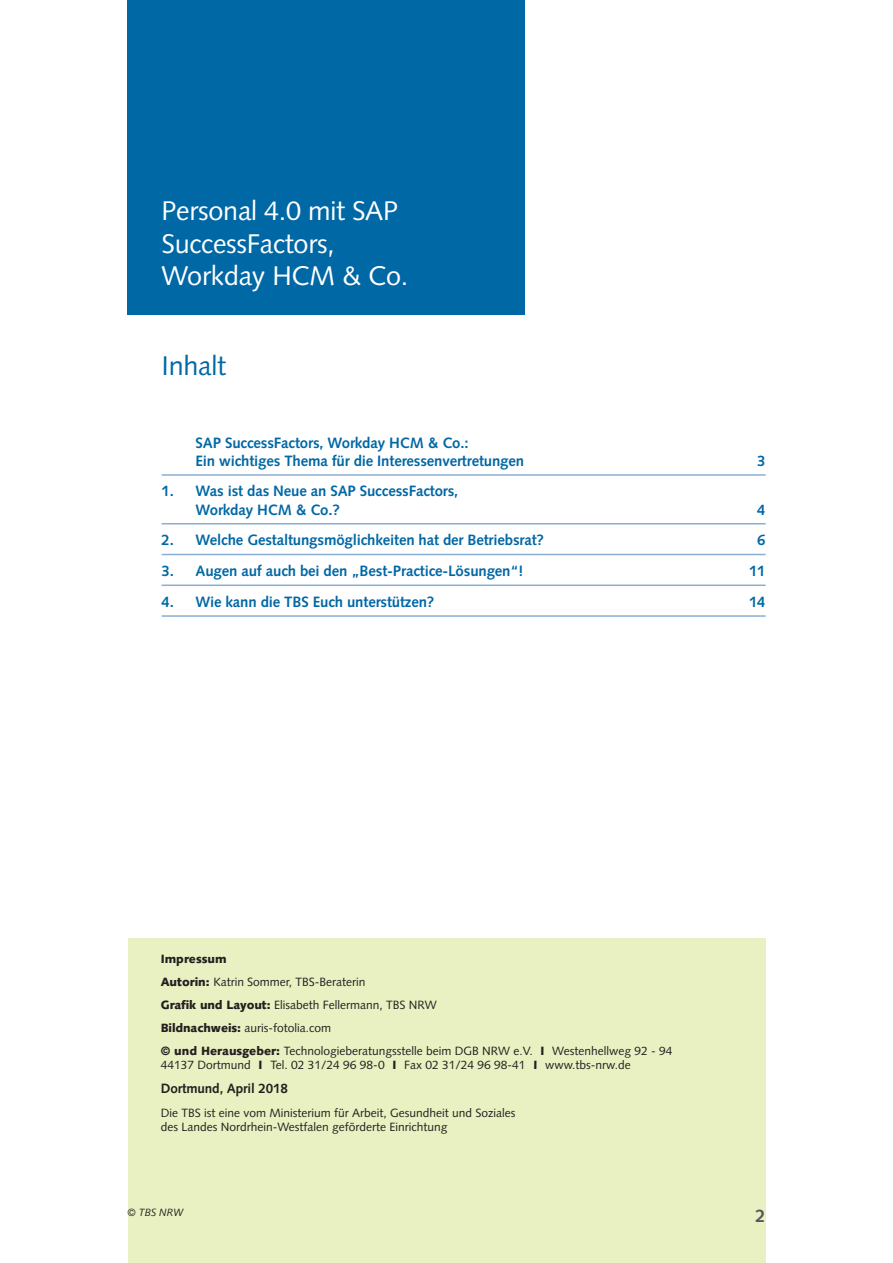
<style>
.page{position:relative;width:893px;height:1263px;background:#fff}
.page>*{position:absolute;margin:0;border:0;box-sizing:border-box;transform-origin:0 0}
.t1{font:27px/32.4px "Syntax LT";letter-spacing:-.01em;color:#fff}
.t2{font:27px "Syntax LT";letter-spacing:-.01em;color:#0068a5}
.t3{font:700 18px "Syntax LT";color:#57585a}
.t4{font:700 15px/18px "Syntax LT";letter-spacing:-.01em;color:#0068a5}
.t5{font:700 13.5px "Syntax LT";letter-spacing:-.01em;color:#231f20}
.t6{font:12px/22.8px "Syntax LT";color:#231f20}
.t7{font:italic 10.5px "Syntax LT";color:#231f20}
.s1{font-weight:900}
</style>
<div class="page">
<div style="left:128px;top:939px;width:637px;height:324px;background:#e9f0c1"></div>
<div style="left:128px;top:0;width:397px;height:315px;background:#0068a5"></div>
<hr style="left:162px;top:474px;width:604px;height:2px;background:#8aafd5">
<hr style="left:162px;top:523px;width:604px;height:1px;background:#8aafd5">
<hr style="left:162px;top:554px;width:604px;height:1px;background:#8aafd5">
<hr style="left:162px;top:584px;width:604px;height:2px;background:#8aafd5">
<hr style="left:162px;top:615px;width:604px;height:2px;background:#8aafd5">
<h1 class="t1" style="left:162px;top:197px;width:248px">Personal 4.0 mit SAP<br>SuccessFactors,<br>Workday HCM &amp; Co.</h1>
<h1 class="t2" style="left:162px;top:355px;width:66px">Inhalt</h1>
<p class="t4" style="left:196px;top:435px;width:330px">SAP SuccessFactors, Workday HCM &amp; Co.:<br>Ein wichtiges Thema für die Interessenvertretungen</p>
<p class="t4" style="left:196px;top:484px;width:264px;text-indent:-34px">1. Was ist das Neue an SAP SuccessFactors,<br>Workday HCM &amp; Co.?</p>
<p class="t4" style="left:757px;top:453px;width:10px">3</p>
<p class="t4" style="left:757px;top:502px;width:10px">4</p>
<p class="t4" style="left:162px;top:532px;width:384px">2. Welche Gestaltungsmöglichkeiten hat der Betriebsrat?</p>
<p class="t4" style="left:757px;top:532px;width:10px">6</p>
<p class="t4" style="left:162px;top:563px;width:364px">3. Augen auf auch bei den „Best-Practice-Lösungen“!</p>
<p class="t4" style="left:749px;top:563px;width:18px">11</p>
<p class="t4" style="left:162px;top:594px;width:274px">4. Wie kann die TBS Euch unterstützen?</p>
<p class="t4" style="left:749px;top:594px;width:18px">14</p>
<p class="t6" style="left:161px;top:949px;width:513px"><span class="s1">Impressum<br>Autorin:</span> Katrin Sommer, TBS-Beraterin<br><span class="s1">Grafik und Layout:</span> Elisabeth Fellermann, TBS NRW<br><span class="s1">Bildnachweis:</span> auris-fotolia.com<br><span class="s1">© und Herausgeber:</span> Technologieberatungsstelle beim DGB NRW e.V. <span class="s1">I</span> Westenhellweg 92 - 94</p>
<p class="t6" style="left:161px;top:1054px;width:471px">44137 Dortmund <span class="s1">I</span> Tel. 02 31/24 96 98-0 <span class="s1">I</span> Fax 02 31/24 96 98-41 <span class="s1">I</span> www.tbs-nrw.de</p>
<p class="t5" style="left:161px;top:1083px;width:129px">Dortmund, April 2018</p>
<p class="t6" style="left:161px;top:1106px;width:356px;line-height:14.4px">Die TBS ist eine vom Ministerium für Arbeit, Gesundheit und Soziales des Landes Nordrhein-Westfalen geförderte Einrichtung</p>
<p class="t7" style="left:128px;top:1208px;width:58px">© TBS NRW</p>
<h2 class="t3" style="left:756px;top:1208px;width:12px">2</h2>
</div>
